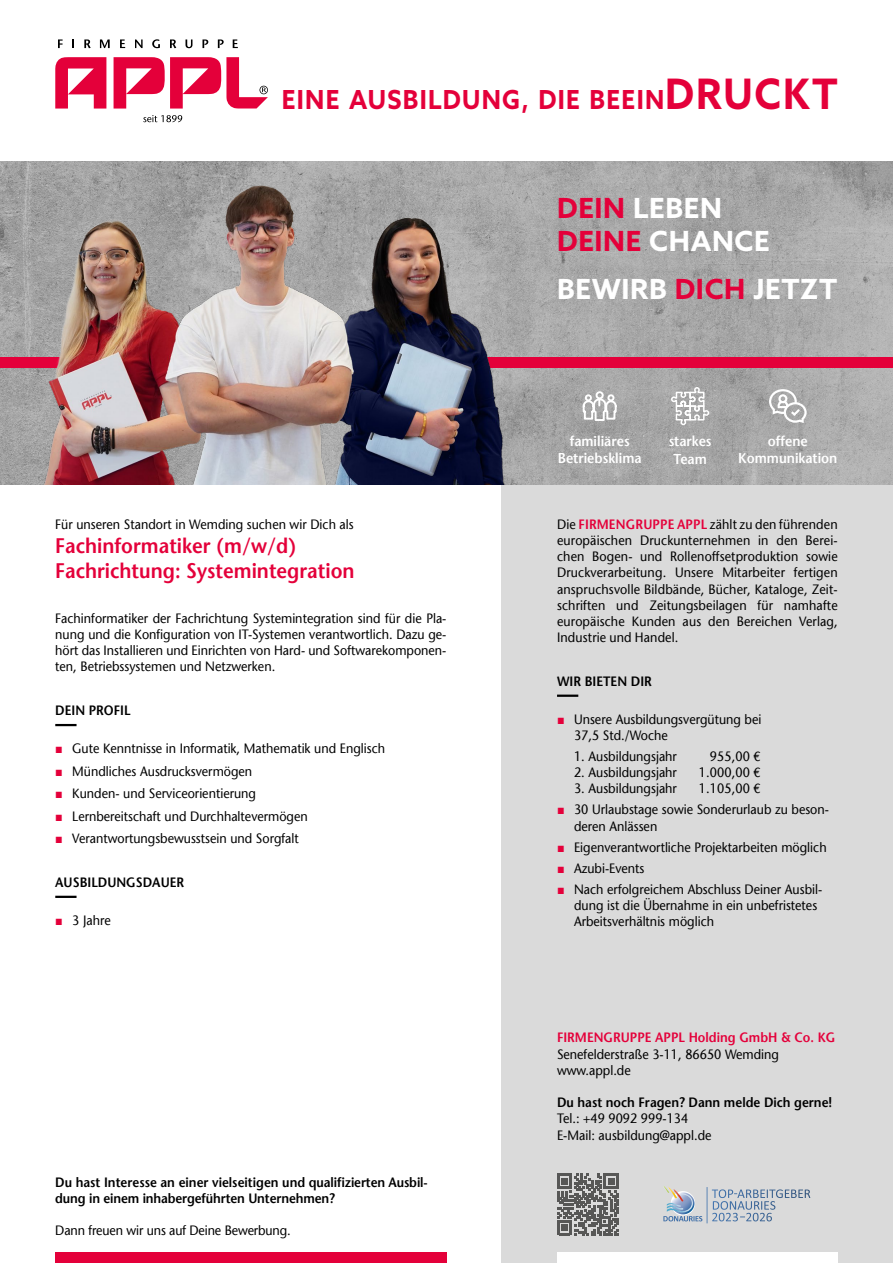
<style>
.page{position:relative;width:893px;height:1263px;background:#fff}
.page>*{position:absolute;margin:0;border:0;box-sizing:border-box;transform-origin:0 0}
.t1{font:700 27.75px/33.3px "Azo Sans";letter-spacing:.025em;color:#fff}
.t2{font:700 26.25px "Azo Sans";letter-spacing:.055em;color:#e4003a;scale:.93 1}
.t3{font:600 21px/25.2px "Stone Sans";color:#e4003a;scale:.93 1}
.t4{font:600 14.25px/17.1px "Stone Sans";color:#fff;text-align:center;scale:.93 1}
.t5{font:13.5px/16.2px "Stone Sans";color:#000;scale:.93 1}
.t6{font:600 13.5px/16.2px "Stone Sans";color:#000;scale:.93 1}
.t7{font:600 13.5px "Stone Sans";color:#e4003a;scale:.93 1}
.s1{font-size:42px}
.s2{color:#e4003a}
.s3{font-family:"Arial";color:#e4003a}
.s4{font-weight:600;color:#e4003a}
</style>
<div class="page">
<div style="left:502px;top:470px;width:391px;height:793px;background:#dadada"></div>
<div style="left:55px;top:1252px;width:391px;height:11px;background:#e4003a"></div>
<div style="left:557px;top:1252px;width:281px;height:11px;background:#fff"></div>
<hr style="left:557px;top:695px;width:21px;height:2px;background:#000">
<hr style="left:55px;top:896px;width:22px;height:2px;background:#000">
<hr style="left:55px;top:724px;width:22px;height:2px;background:#000">
<svg style="left:557px;top:1174px;width:61px;height:61px"></svg>
<hr style="left:707px;top:1187px;width:1px;height:36px;background:#4374ae">
<svg style="left:719px;top:1189px;width:64px;height:32px"></svg>
<svg style="left:663px;top:1186px;width:39px;height:35px"></svg>
<svg style="left:0;top:162px;width:893px;height:323px;background:#a8a8a8"></svg>
<div style="left:0;top:357px;width:893px;height:11px;background:#e4003a"></div>
<svg style="left:58px;top:39px;width:5px;height:9px"></svg>
<svg style="left:72px;top:39px;width:2px;height:9px"></svg>
<svg style="left:84px;top:39px;width:7px;height:9px"></svg>
<svg style="left:100px;top:39px;width:10px;height:9px"></svg>
<svg style="left:120px;top:39px;width:5px;height:9px"></svg>
<svg style="left:135px;top:39px;width:8px;height:9px"></svg>
<svg style="left:152px;top:39px;width:8px;height:9px"></svg>
<svg style="left:170px;top:39px;width:6px;height:9px"></svg>
<svg style="left:185px;top:39px;width:7px;height:9px"></svg>
<svg style="left:202px;top:39px;width:6px;height:9px"></svg>
<svg style="left:218px;top:39px;width:6px;height:9px"></svg>
<svg style="left:233px;top:39px;width:5px;height:9px"></svg>
<svg style="left:55px;top:57px;width:213px;height:52px"></svg>
<svg style="left:143px;top:115px;width:39px;height:7px"></svg>
<svg style="left:769px;top:389px;width:38px;height:34px"></svg>
<svg style="left:670px;top:386px;width:40px;height:40px"></svg>
<img style="left:0;top:161px;width:641px;height:323px">
<h2 class="t2" style="left:282px;top:82px;width:599px">EINE AUSBILDUNG, DIE BEEIN<span class="s1">DRUCKT</span></h2>
<h1 class="t1" style="left:557px;top:190px;width:214px"><span class="s2">DEIN</span> LEBEN<br><span class="s2">DEINE</span> CHANCE</h1>
<h1 class="t1" style="left:557px;top:272px;width:282px">BEWIRB <span class="s2">DICH</span> JETZT</h1>
<p class="t5" style="left:55px;top:516px;width:322px">Für unseren Standort in Wemding suchen wir Dich als</p>
<h3 class="t3" style="left:55px;top:533px;width:323px">Fachinformatiker (m/w/d)<br>Fachrichtung: Systemintegration</h3>
<p class="t5" style="left:55px;top:610px;width:422px;text-align:justify">Fachinformatiker der Fachrichtung Systemintegration sind für die Pla&shy;nung und die Konfiguration von IT-Systemen verantwortlich. Dazu ge&shy;hört das Installieren und Einrichten von Hard- und Softwarekomponen&shy;ten, Betriebssystemen und Netzwerken.</p>
<p class="t6" style="left:55px;top:703px;width:82px">DEIN PROFIL</p>
<p class="t5" style="left:55px;top:740px;width:356px"><span class="s3">■</span> Gute Kenntnisse in Informatik, Mathematik und Englisch</p>
<p class="t5" style="left:55px;top:763px;width:213px"><span class="s3">■</span> Mündliches Ausdrucksvermögen</p>
<p class="t5" style="left:55px;top:785px;width:217px"><span class="s3">■</span> Kunden- und Serviceorientierung</p>
<p class="t5" style="left:55px;top:808px;width:273px"><span class="s3">■</span> Lernbereitschaft und Durchhaltevermögen</p>
<p class="t5" style="left:55px;top:830px;width:263px"><span class="s3">■</span> Verantwortungsbewusstsein und Sorgfalt</p>
<p class="t6" style="left:55px;top:874px;width:140px">AUSBILDUNGSDAUER</p>
<p class="t5" style="left:55px;top:912px;width:61px"><span class="s3">■</span> 3 Jahre</p>
<p class="t6" style="left:55px;top:1174px;width:402px">Du hast Interesse an einer vielseitigen und qualifizierten Ausbil&shy;dung in einem inhabergeführten Unternehmen?</p>
<p class="t5" style="left:55px;top:1222px;width:255px">Dann freuen wir uns auf Deine Bewerbung.</p>
<p class="t4" style="left:558px;top:433px;width:92px">familiäres<br>Betriebsklima</p>
<p class="t4" style="left:669px;top:433px;width:48px">starkes<br>Team</p>
<p class="t4" style="left:738px;top:433px;width:108px">offene<br>Kommunikation</p>
<p class="t5" style="left:557px;top:516px;width:303px;text-align:justify">Die <span class="s4">FIRMENGRUPPE APPL</span> zählt zu den führenden europäischen Druckunternehmen in den Berei&shy;chen Bogen- und Rollenoffsetproduktion sowie Druckverarbeitung. Unsere Mitarbeiter fertigen anspruchsvolle Bildbände, Bücher, Kataloge, Zeit&shy;schriften und Zeitungsbeilagen für namhafte europäische Kunden aus den Bereichen Verlag, Industrie und Handel.</p>
<p class="t6" style="left:557px;top:673px;width:103px">WIR BIETEN DIR</p>
<p class="t5" style="left:574px;top:711px;width:203px;text-indent:-17px"><span class="s3">■</span> Unsere Ausbildungsvergütung bei<br>37,5 Std./Woche</p>
<p class="t5" style="left:574px;top:748px;width:112px">1. Ausbildungsjahr</p>
<p class="t5" style="left:574px;top:764px;width:112px">2. Ausbildungsjahr</p>
<p class="t5" style="left:574px;top:781px;width:112px">3. Ausbildungsjahr</p>
<p class="t5" style="left:574px;top:802px;width:276px;text-indent:-17px"><span class="s3">■</span> 30 Urlaubstage sowie Sonderurlaub zu beson&shy;deren Anlässen</p>
<p class="t5" style="left:557px;top:839px;width:291px"><span class="s3">■</span> Eigenverantwortliche Projektarbeiten möglich</p>
<p class="t5" style="left:557px;top:860px;width:96px"><span class="s3">■</span> Azubi-Events</p>
<p class="t5" style="left:574px;top:881px;width:268px;text-indent:-17px"><span class="s3">■</span> Nach erfolgreichem Abschluss Deiner Ausbil&shy;dung ist die Übernahme in ein unbefristetes<br>Arbeitsverhältnis möglich</p>
<p class="t5" style="left:699px;top:748px;width:68px;text-align:justify;text-indent:11px">955,00 € 1.000,00 € 1.105,00 €</p>
<p class="t7" style="left:557px;top:1029px;width:301px">FIRMENGRUPPE APPL Holding GmbH &amp; Co. KG</p>
<p class="t5" style="left:557px;top:1046px;width:240px">Senefelderstraße 3-11, 86650 Wemding www.appl.de</p>
<p class="t6" style="left:557px;top:1094px;width:297px">Du hast noch Fragen? Dann melde Dich gerne!</p>
<p class="t5" style="left:557px;top:1110px;width:168px">Tel.: +49 9092 999-134<br>E-Mail: ausbildung@appl.de</p>
</div>
